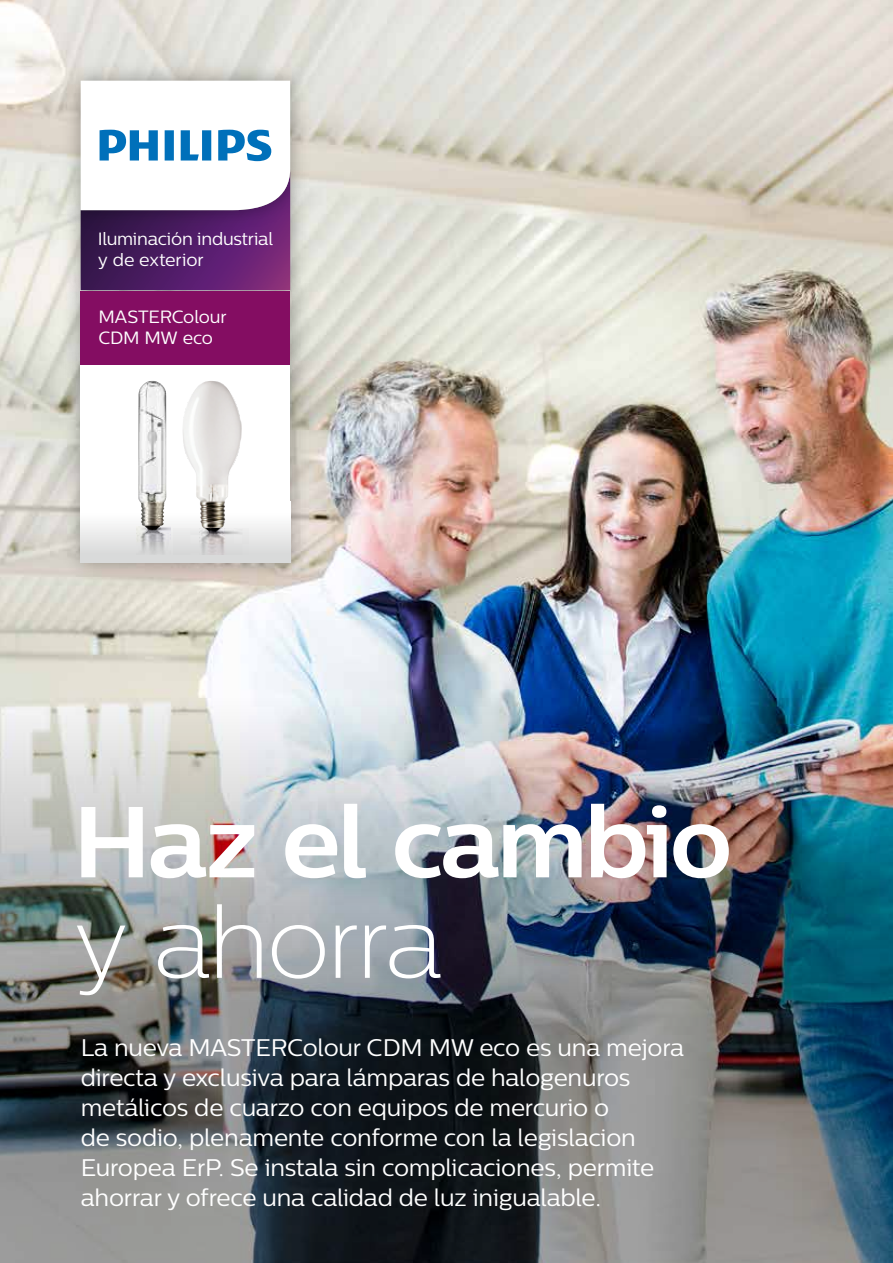
<style>
.page{position:relative;width:893px;height:1263px;background:#fff}
.page>*{position:absolute;margin:0;border:0;box-sizing:border-box;transform-origin:0 0}
.t1{font:700 100.5px "Centrale Sans";letter-spacing:-.035em;color:#fff}
.t2{font:100.5px "Centrale Sans X Light";letter-spacing:-.035em;color:#fff}
.t3{font:24px/30px "Centrale Sans";letter-spacing:-.01em;color:#fff}
.t4{font:17.7px/21.3px "Centrale Sans";letter-spacing:-.015em;color:#fff}
</style>
<div class="page">
<img style="left:0;top:0;width:893px;height:681px">
<img style="left:0;top:681px;width:893px;height:582px">
<img style="left:56px;top:236px;width:259px;height:23px">
<img style="left:56px;top:56px;width:259px;height:180px">
<svg style="left:81px;top:81px;width:209px;height:178px"></svg>
<img style="left:53px;top:259px;width:265px;height:136px">
<div style="left:81px;top:290px;width:209px;height:74px;background:#840d62"></div>
<img style="left:56px;top:339px;width:259px;height:248px">
<div style="left:81px;top:364px;width:209px;height:198px;background:#fff"></div>
<svg style="left:81px;top:501px;width:209px;height:61px"></svg>
<img style="left:182px;top:381px;width:60px;height:147px">
<img style="left:138px;top:381px;width:14px;height:119px">
<img style="left:136px;top:526px;width:35px;height:28px">
<img style="left:173px;top:528px;width:76px;height:26px">
<p class="t4" style="left:98px;top:228px;width:177px">Iluminación industrial y de exterior</p>
<p class="t4" style="left:99px;top:306px;width:130px">MASTERColour<br>CDM MW eco</p>
<h1 class="t1" style="left:73px;top:781px;width:661px">Haz el cambio</h1>
<h1 class="t2" style="left:73px;top:886px;width:372px">y ahorra</h1>
<p class="t3" style="left:81px;top:1033px;width:605px">La nueva MASTERColour CDM MW eco es una mejora directa y exclusiva para lámparas de halogenuros metálicos de cuarzo con equipos de mercurio o<br>de sodio, plenamente conforme con la legislacion Europea ErP. Se instala sin complicaciones, permite ahorrar y ofrece una calidad de luz inigualable.</p>
</div>
